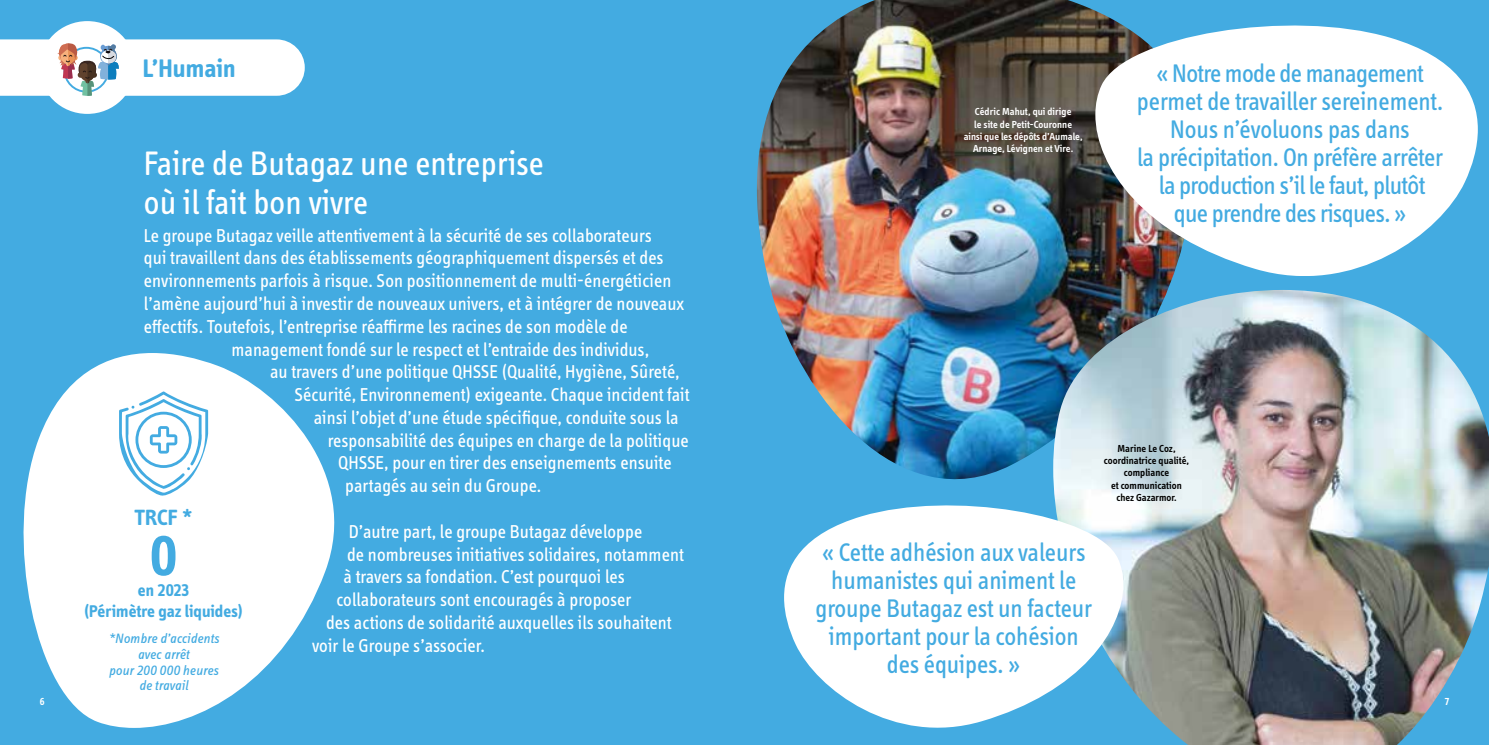
<style>
.page{position:relative;width:1489px;height:745px;background:#fff}
.page>*{position:absolute;margin:0;border:0;box-sizing:border-box;transform-origin:0 0}
.t1{font:700 58.27px "Info Display Pro";color:#43abe1}
.t2{font:35px/38.5px "Info Display OT";letter-spacing:.005em;color:#fff;scale:.95 1}
.t3{font:26.25px/28px "Info Display OT";letter-spacing:-.015em;color:#43abe1;text-align:center;scale:.95 1}
.t4{font:700 26.25px "Info Display Pro";letter-spacing:.005em;color:#43abe1}
.t5{font:700 22.75px "Info Display Pro";color:#43abe1}
.t6{font:19.25px "Info Display OT";letter-spacing:.005em;color:#fff;scale:.95 1}
.t7{font:700 17.5px/21px "Info Display Pro";color:#43abe1;text-align:center}
.t8{font:italic 14px/15.8px "Info Display OT";letter-spacing:.005em;color:#43abe1;text-align:center}
.t9{font:600 10.5px/12.2px "Info Display OT";color:#fff;text-align:center}
.t10{font:600 10.5px/12.2px "Info Display OT";color:#000;text-align:center}
</style>
<div class="page">
<div style="left:0;top:0;width:1488px;height:744px;background:#43abe1"></div>
<img style="left:757px;top:0;width:416px;height:480px">
<img style="left:1053px;top:290px;width:435px;height:454px">
<svg style="left:784px;top:505px;width:339px;height:222px;fill:#fff"></svg>
<svg style="left:1095px;top:26px;width:382px;height:250px;fill:#fff"></svg>
<div style="left:39px;top:21px;width:96px;height:93px;background:#fff;border-radius:50%"></div>
<svg style="left:0;top:39px;width:305px;height:57px"></svg>
<svg style="left:23px;top:353px;width:312px;height:374px;fill:#fff"></svg>
<svg style="left:119px;top:391px;width:89px;height:105px"></svg>
<h3 class="t4" style="left:143px;top:52px;width:94px">L’Humain</h3>
<h2 class="t2" style="left:144px;top:143px;width:422px">Faire de Butagaz une entreprise où il fait bon vivre</h2>
<p class="t6" style="left:144px;top:224px;width:536px">Le groupe Butagaz veille attentivement à la sécurité de ses collaborateurs</p>
<p class="t6" style="left:144px;top:246px;width:548px">qui travaillent dans des établissements géographiquement dispersés et des</p>
<p class="t6" style="left:144px;top:269px;width:557px">environnements parfois à risque. Son positionnement de multi-énergéticien</p>
<p class="t6" style="left:144px;top:292px;width:570px">l’amène aujourd’hui à investir de nouveaux univers, et à intégrer de nouveaux</p>
<p class="t6" style="left:144px;top:315px;width:510px">effectifs. Toutefois, l’entreprise réaffirme les racines de son modèle de</p>
<p class="t6" style="left:231px;top:337px;width:441px">management fondé sur le respect et l’entraide des individus,</p>
<p class="t6" style="left:270px;top:360px;width:433px">au travers d’une politique QHSSE (Qualité, Hygiène, Sûreté,</p>
<p class="t6" style="left:294px;top:383px;width:417px">Sécurité, Environnement) exigeante. Chaque incident fait</p>
<p class="t6" style="left:314px;top:406px;width:385px">ainsi l’objet d’une étude spécifique, conduite sous la</p>
<p class="t6" style="left:328px;top:428px;width:381px">responsabilité des équipes en charge de la politique</p>
<p class="t6" style="left:338px;top:451px;width:352px">QHSSE, pour en tirer des enseignements ensuite</p>
<p class="t6" style="left:345px;top:474px;width:208px">partagés au sein du Groupe.</p>
<p class="t6" style="left:349px;top:519px;width:310px">D’autre part, le groupe Butagaz développe</p>
<p class="t6" style="left:347px;top:542px;width:356px">de nombreuses initiatives solidaires, notamment</p>
<p class="t6" style="left:343px;top:565px;width:297px">à travers sa fondation. C’est pourquoi les</p>
<p class="t6" style="left:336px;top:588px;width:312px">collaborateurs sont encouragés à proposer</p>
<p class="t6" style="left:326px;top:610px;width:365px">des actions de solidarité auxquelles ils souhaitent</p>
<p class="t6" style="left:312px;top:633px;width:184px">voir le Groupe s’associer.</p>
<p class="t5" style="left:134px;top:503px;width:60px">TRCF *</p>
<h1 class="t1" style="left:150px;top:520px;width:29px">0</h1>
<p class="t7" style="left:84px;top:579px;width:160px">en 2023<br>(Périmètre gaz liquides)</p>
<p class="t8" style="left:108px;top:629px;width:112px">*Nombre d’accidents avec arrêt<br>pour 200 000 heures de travail</p>
<p class="t9" style="left:963px;top:106px;width:120px">Cédric Mahut, qui dirige<br>le site de Petit-Couronne ainsi que les dépôts d’Aumale,<br>Arnage, Lévignen et Vire.</p>
<h3 class="t3" style="left:1136px;top:59px;width:324px">« Notre mode de management permet de travailler sereinement.<br>Nous n’évoluons pas dans<br>la précipitation. On préfère arrêter la production s’il le faut, plutôt que prendre des risques. »</h3>
<p class="t10" style="left:1103px;top:442px;width:87px">Marine Le Coz, coordinatrice qualité, compliance<br>et communication chez Gazarmor.</p>
<h3 class="t3" style="left:815px;top:537px;width:293px">« Cette adhésion aux valeurs humanistes qui animent le groupe Butagaz est un facteur important pour la cohésion des équipes. »</h3>
<p class="t9" style="left:40px;top:695px;width:6px">6</p>
<p class="t9" style="left:1444px;top:695px;width:6px">7</p>
</div>
